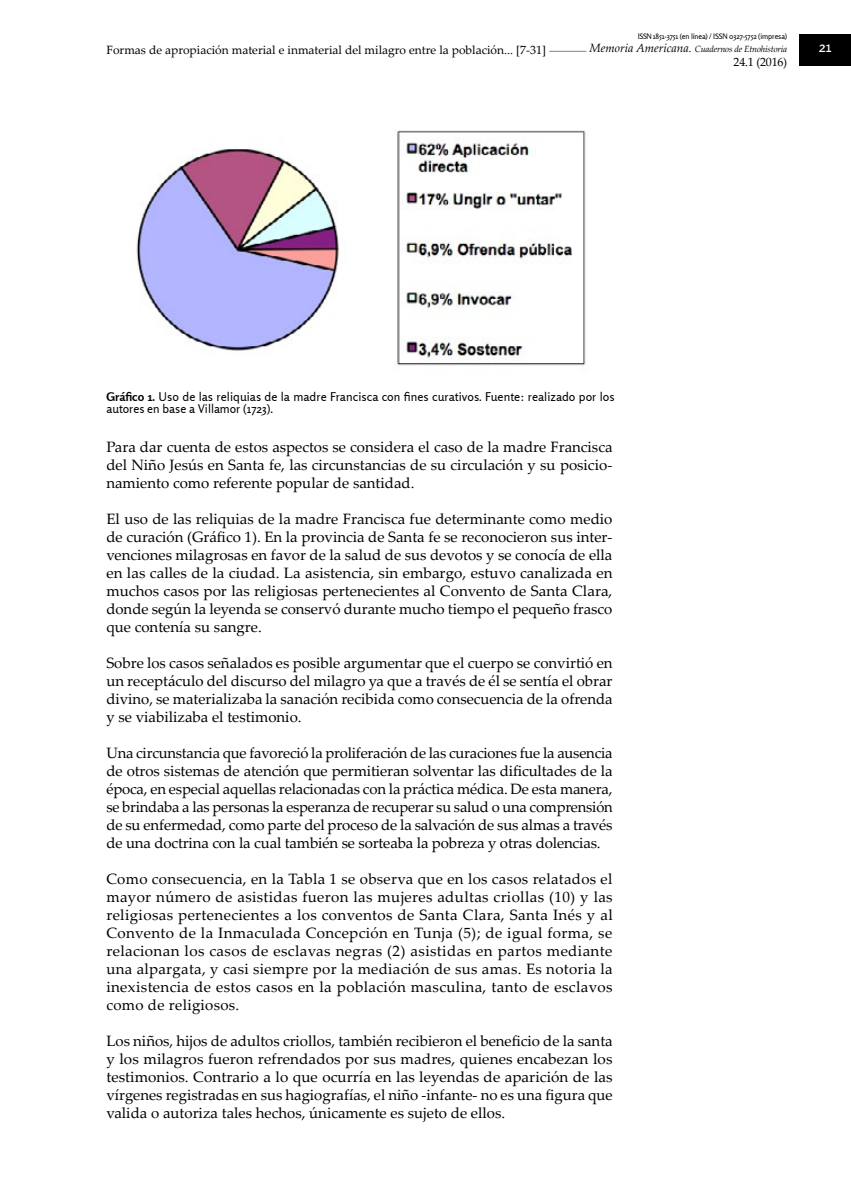
<style>
.page{position:relative;width:851px;height:1191px;background:#fff}
.page>*{position:absolute;margin:0;border:0;box-sizing:border-box;transform-origin:0 0}
.Art____Texto_princip{font:15px/18px "Palatino Linotype";color:#000;text-align:justify}
.t1{font:15px "Rosario";color:#fff}
.Img____Epígrafe_infe{font:12px/12px "Rosario";letter-spacing:.005em;color:#000}
.t2{font:12px "Palatino Linotype";color:#000}
.t3{font:italic 9px "Palatino Linotype";letter-spacing:-.02em;color:#000}
.t4{font:7.5px "Rosario";letter-spacing:-.02em;color:#000}
.s1{font-size:12px}
.s2{font-weight:700}
</style>
<div class="page">
<hr style="left:112px;top:51px;width:477px;height:1px;background:#808285">
<div style="left:586px;top:42px;width:108px;height:15px;background:#fff"></div>
<div style="left:799px;top:35px;width:51px;height:31px;background:#000"></div>
<div style="left:106px;top:43px;width:443px;height:15px;background:#fff"></div>
<img style="left:136px;top:130px;width:450px;height:236px">
<p class="t4" style="left:637px;top:32px;width:151px">ISSN 1851-3751 (en línea) / ISSN 0327-5752 (impresa)</p>
<p class="t3" style="left:589px;top:43px;width:199px"><span class="s1">Memoria Americana.</span> Cuadernos de Etnohistoria</p>
<p class="t2" style="left:733px;top:53px;width:55px">24.1 (2016)</p>
<p class="t2" style="left:106px;top:41px;width:441px">Formas de apropiación material e inmaterial del milagro entre la población... [7-31]</p>
<p class="t1" style="left:818px;top:38px;width:15px">21</p>
<p class="Img____Epígrafe_infe" style="left:107px;top:391px;width:509px"><span class="s2">Gráfico 1.</span> Uso de las reliquias de la madre Francisca con fines curativos. Fuente: realizado por los autores en base a Villamor (1723).</p>
<p class="Art____Texto_princip" style="left:106px;top:437px;width:507px">Para dar cuenta de estos aspectos se considera el caso de la madre Francisca del Niño Jesús en Santa fe, las circunstancias de su circulación y su posicio&shy;namiento como referente popular de santidad.</p>
<p class="Art____Texto_princip" style="left:106px;top:509px;width:507px">El uso de las reliquias de la madre Francisca fue determinante como medio de curación (Gráfico 1). En la provincia de Santa fe se reconocieron sus inter&shy;venciones milagrosas en favor de la salud de sus devotos y se conocía de ella en las calles de la ciudad. La asistencia, sin embargo, estuvo canalizada en muchos casos por las religiosas pertenecientes al Convento de Santa Clara, donde según la leyenda se conservó durante mucho tiempo el pequeño frasco que contenía su sangre.</p>
<p class="Art____Texto_princip" style="left:106px;top:653px;width:507px">Sobre los casos señalados es posible argumentar que el cuerpo se convirtió en un receptáculo del discurso del milagro ya que a través de él se sentía el obrar divino, se materializaba la sanación recibida como consecuencia de la ofrenda y se viabilizaba el testimonio.</p>
<p class="Art____Texto_princip" style="left:106px;top:743px;width:508px">Una circunstancia que favoreció la proliferación de las curaciones fue la ausencia de otros sistemas de atención que permitieran solventar las dificultades de la época, en especial aquellas relacionadas con la práctica médica. De esta manera, se brindaba a las personas la esperanza de recuperar su salud o una comprensión de su enfermedad, como parte del proceso de la salvación de sus almas a través de una doctrina con la cual también se sorteaba la pobreza y otras dolencias.</p>
<p class="Art____Texto_princip" style="left:106px;top:869px;width:508px">Como consecuencia, en la Tabla 1 se observa que en los casos relatados el mayor número de asistidas fueron las mujeres adultas criollas (10) y las religiosas pertenecientes a los conventos de Santa Clara, Santa Inés y al Convento de la Inmaculada Concepción en Tunja (5); de igual forma, se relacionan los casos de esclavas negras (2) asistidas en partos mediante una alpargata, y casi siempre por la mediación de sus amas. Es notoria la inexistencia de estos casos en la población masculina, tanto de esclavos como de religiosos.</p>
<p class="Art____Texto_princip" style="left:106px;top:1031px;width:508px">Los niños, hijos de adultos criollos, también recibieron el beneficio de la santa y los milagros fueron refrendados por sus madres, quienes encabezan los testimonios. Contrario a lo que ocurría en las leyendas de aparición de las vírgenes registradas en sus hagiografías, el niño -infante- no es una figura que valida o autoriza tales hechos, únicamente es sujeto de ellos.</p>
</div>
